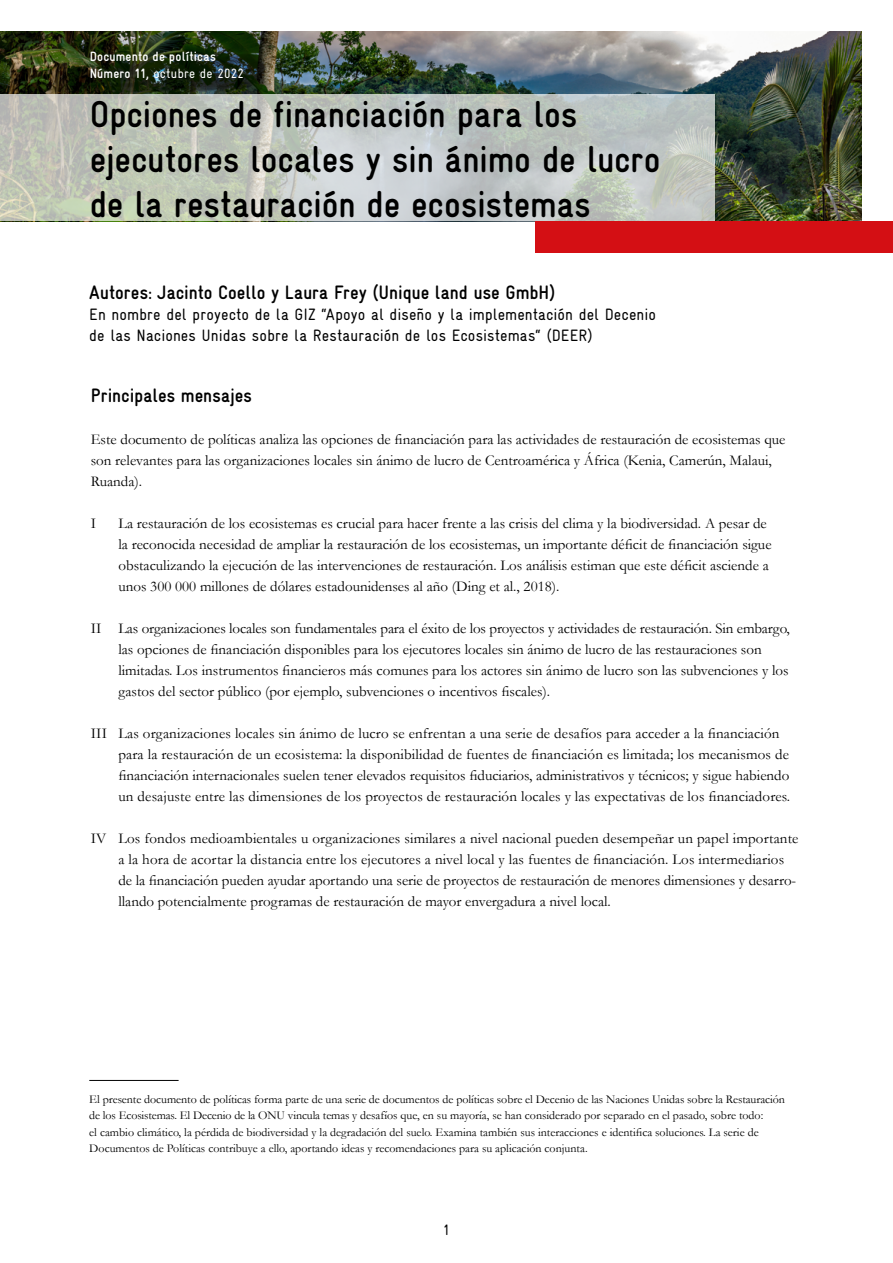
<style>
.page{position:relative;width:893px;height:1263px;background:#fff}
.page>*{position:absolute;margin:0;border:0;box-sizing:border-box;transform-origin:0 0}
.t1{font:700 37.5px/45px "Gravur Condensed";letter-spacing:-.005em;color:#000}
.t2{font:700 19.5px "Gravur Condensed";color:#000}
.t3{font:16.5px/21px "Gravur Condensed";letter-spacing:.005em;color:#000}
.t4{font:15px/21px "Garamond";color:#000}
.t5{font:15px "Gravur Condensed";color:#000}
.t6{font:700 13.5px/16.5px "Gravur Condensed";letter-spacing:.015em;color:#fff}
.t7{font:12px/16.5px "Garamond";color:#000}
.s1{font-weight:400}
</style>
<div class="page">
<img style="left:0;top:32px;width:861px;height:189px">
<hr style="left:89px;top:1080px;width:90px;height:1px;background:#000">
<div style="left:535px;top:221px;width:358px;height:32px;background:#d40f14"></div>
<svg style="left:0;top:95px;width:714px;height:126px;background:#c1c6c0"></svg>
<p class="t6" style="left:90px;top:48px;width:156px">Documento de políticas<br>Número 11, <span class="s1">octubre de 2022</span></p>
<h1 class="t1" style="left:90px;top:92px;width:573px">Opciones de financiación para los ejecutores locales y sin ánimo de lucro de la restauración de ecosistemas</h1>
<h2 class="t2" style="left:89px;top:281px;width:468px">Autores: Jacinto Coello y Laura Frey (Unique land use GmbH)</h2>
<p class="t3" style="left:89px;top:304px;width:568px">En nombre del proyecto de la GIZ “Apoyo al diseño y la implementación del Decenio de las Naciones Unidas sobre la Restauración de los Ecosistemas“ (DEER)</p>
<h2 class="t2" style="left:91px;top:384px;width:163px">Principales mensajes</h2>
<p class="t4" style="left:91px;top:428px;width:696px">Este documento de políticas analiza las opciones de financiación para las actividades de restauración de ecosistemas que son relevantes para las organizaciones locales sin ánimo de lucro de Centroamérica y África (Kenia, Camerún, Malaui,<br>Ruanda).</p>
<p class="t4" style="left:91px;top:512px;width:7px">I</p>
<p class="t4" style="left:118px;top:512px;width:655px">La restauración de los ecosistemas es crucial para hacer frente a las crisis del clima y la biodiversidad. A pesar de la reconocida necesidad de ampliar la restauración de los ecosistemas, un importante déficit de financiación sigue obstaculizando la ejecución de las intervenciones de restauración. Los análisis estiman que este déficit asciende a unos 300 000 millones de dólares estadounidenses al año (Ding et al., 2018).</p>
<p class="t4" style="left:118px;top:617px;width:673px;text-indent:-28px">II Las organizaciones locales son fundamentales para el éxito de los proyectos y actividades de restauración. Sin embargo, las opciones de financiación disponibles para los ejecutores locales sin ánimo de lucro de las restauraciones son limitadas. Los instrumentos financieros más comunes para los actores sin ánimo de lucro son las subvenciones y los gastos del sector público (por ejemplo, subvenciones o incentivos fiscales).</p>
<p class="t4" style="left:118px;top:722px;width:673px;text-indent:-28px">III Las organizaciones locales sin ánimo de lucro se enfrentan a una serie de desafíos para acceder a la financiación para la restauración de un ecosistema: la disponibilidad de fuentes de financiación es limitada; los mecanismos de financiación internacionales suelen tener elevados requisitos fiduciarios, administrativos y técnicos; y sigue habiendo un desajuste entre las dimensiones de los proyectos de restauración locales y las expectativas de los financiadores.</p>
<p class="t4" style="left:118px;top:827px;width:682px;text-indent:-28px">IV Los fondos medioambientales u organizaciones similares a nivel nacional pueden desempeñar un papel importante a la hora de acortar la distancia entre los ejecutores a nivel local y las fuentes de financiación. Los intermediarios de la financiación pueden ayudar aportando una serie de proyectos de restauración de menores dimensiones y desarro&shy;llando potencialmente programas de restauración de mayor envergadura a nivel local.</p>
<p class="t7" style="left:89px;top:1091px;width:697px">El presente documento de políticas forma parte de una serie de documentos de políticas sobre el Decenio de las Naciones Unidas sobre la Restauración de los Ecosistemas. El Decenio de la ONU vincula temas y desafíos que, en su mayoría, se han considerado por separado en el pasado, sobre todo:<br>el cambio climático, la pérdida de biodiversidad y la degradación del suelo. Examina también sus interacciones e identifica soluciones. La serie de Documentos de Políticas contribuye a ello, aportando ideas y recomendaciones para su aplicación conjunta.</p>
<p class="t5" style="left:443px;top:1221px;width:9px">1</p>
</div>
